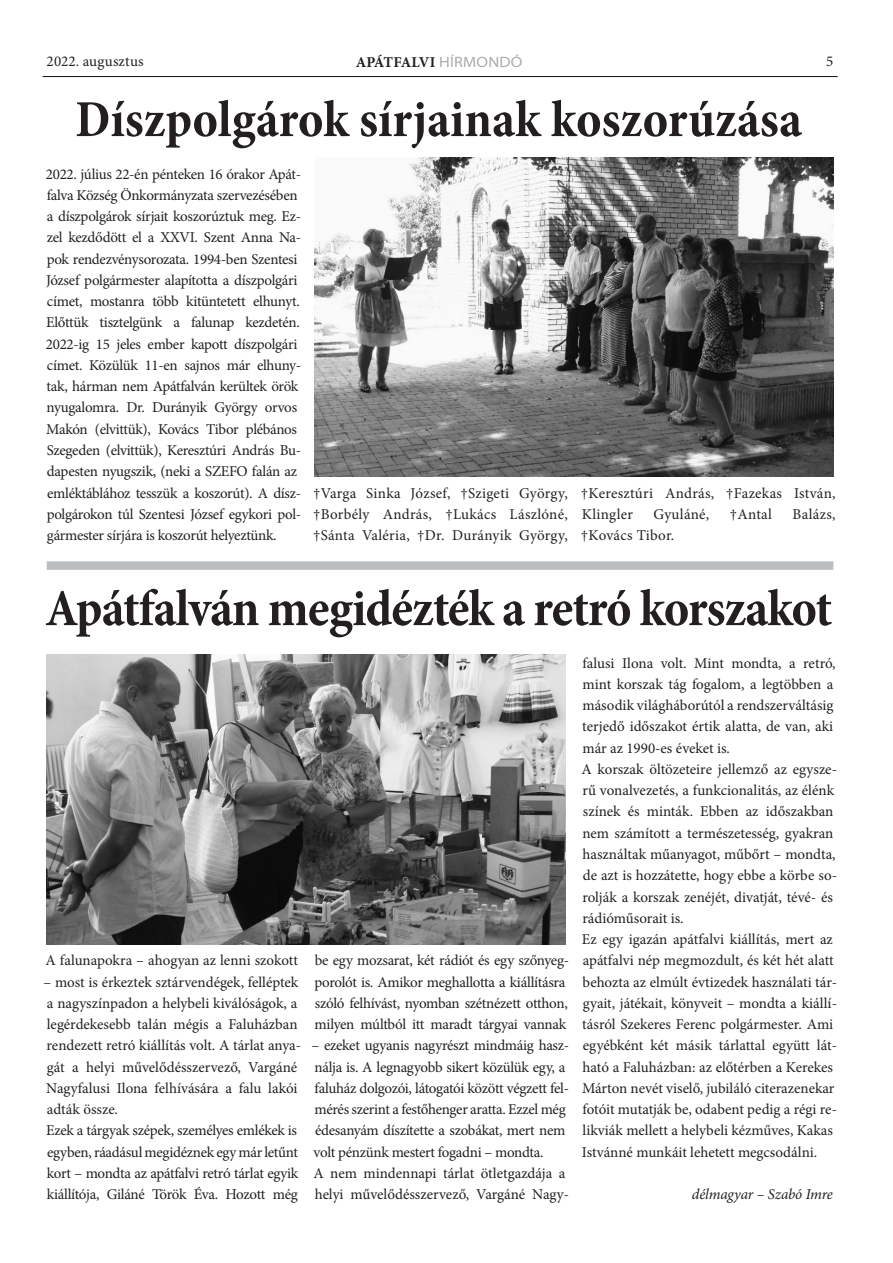
<style>
.page{position:relative;width:893px;height:1263px;background:#fff}
.page>*{position:absolute;margin:0;border:0;box-sizing:border-box;transform-origin:0 0}
.cím___vonal{font:700 condensed 52.5px "Minion Pro";letter-spacing:-.02em;color:#231f20}
.cím{font:700 condensed 52.5px "Minion Pro";color:#231f20}
.t1{font:15px/21.3px "Minion Pro";letter-spacing:-.01em;color:#231f20}
.t2{font:15px/21.3px "Minion Pro";letter-spacing:.02em;color:#231f20}
.aláírás{font:italic 15px "Minion Pro";letter-spacing:-.015em;color:#231f20}
.t3{font:700 15px "Minion Pro";letter-spacing:-.025em;color:#231f20}
.t4{font:15px "Minion Pro";letter-spacing:.01em;color:#231f20}
.t5{font:15px "Minion Pro";letter-spacing:.015em;color:#231f20}
.s1{font-family:"Myriad Pro";font-weight:400;font-stretch:semi-expanded;color:#a8a9ad}
</style>
<div class="page">
<hr style="left:43px;top:76px;width:795px;height:1px;background:#231f20">
<img style="left:315px;top:157px;width:518px;height:319px">
<div style="left:47px;top:561px;width:786px;height:9px;background:#bcbdc0"></div>
<img style="left:47px;top:655px;width:519px;height:289px">
<p class="t4" style="left:47px;top:51px;width:99px">2022. augusztus</p>
<p class="t3" style="left:356px;top:51px;width:168px">APÁTFALVI <span class="s1">HÍRMONDÓ</span></p>
<p class="t1" style="left:826px;top:51px;width:9px">5</p>
<p class="cím" style="left:75px;top:83px;width:728px">Díszpolgárok sírjainak koszorúzása</p>
<p class="t1" style="left:46px;top:163px;width:257px">2022. július 22-én pénteken 16 órakor Apát&shy;falva Község Önkormányzata szervezésében a díszpolgárok sírjait koszorúztuk meg. Ez&shy;zel kezdődött el a XXVI. Szent Anna Na&shy;pok rendezvénysorozata. 1994-ben Szentesi József polgármester alapította a díszpolgári címet, mostanra több kitüntetett elhunyt.<br>Előttük tisztelgünk a falunap kezdetén.<br>2022-ig 15 jeles ember kapott díszpolgári címet. Közülük 11-en sajnos már elhuny&shy;tak, hárman nem Apátfalván kerültek örök nyugalomra. Dr. Durányik György orvos Makón (elvittük), Kovács Tibor plébános Szegeden (elvittük), Keresztúri András Bu&shy;dapesten nyugszik, (neki a SZEFO falán az emléktáblához tesszük a koszorút). A dísz&shy;polgárokon túl Szentesi József egykori pol&shy;gármester sírjára is koszorút helyeztünk.</p>
<p class="t1" style="left:313px;top:482px;width:256px;text-align:justify">†Varga Sinka József, †Szigeti György, †Borbély András, †Lukács Lászlóné, †Sánta Valéria, †Dr. Durányik György,</p>
<p class="t2" style="left:581px;top:482px;width:256px">†Keresztúri András, †Fazekas István,<br>Klingler</p>
<p class="t2" style="left:654px;top:503px;width:57px">Gyuláné,</p>
<p class="t1" style="left:730px;top:503px;width:44px">†Antal</p>
<p class="t1" style="left:793px;top:503px;width:45px">Balázs,</p>
<p class="t5" style="left:581px;top:525px;width:95px">†Kovács Tibor.</p>
<p class="cím___vonal" style="left:45px;top:572px;width:788px">Apátfalván megidézték a retró korszakot</p>
<p class="t1" style="left:46px;top:950px;width:254px">A falunapokra – ahogyan az lenni szokott</p>
<p class="t1" style="left:44px;top:971px;width:259px">– most is érkeztek sztárvendégek, felléptek a nagyszínpadon a helybeli kiválóságok, a legérdekesebb talán mégis a Faluházban rendezett retró kiállítás volt. A tárlat anya&shy;gát a helyi művelődésszervező, Vargáné Nagyfalusi Ilona felhívására a falu lakói adták össze.</p>
<p class="t1" style="left:46px;top:1120px;width:254px;text-align:justify">Ezek a tárgyak szépek, személyes emlékek is egyben, ráadásul megidéznek egy már letűnt kort – mondta az apátfalvi retró tárlat egyik kiállítója, Giláné Török Éva. Hozott még</p>
<p class="t1" style="left:315px;top:950px;width:256px">be egy mozsarat, két rádiót és egy szőnyeg&shy;porolót is. Amikor meghallotta a kiállításra szóló felhívást, nyomban szétnézett otthon, milyen múltból itt maradt tárgyai vannak</p>
<p class="t1" style="left:311px;top:1035px;width:259px">– ezeket ugyanis nagyrészt mindmáig hasz&shy;nálja is. A legnagyobb sikert közülük egy, a faluház dolgozói, látogatói között végzett fel&shy;mérés szerint a festőhenger aratta. Ezzel még édesanyám díszítette a szobákat, mert nem volt pénzünk mestert fogadni – mondta.</p>
<p class="t1" style="left:313px;top:1162px;width:257px">A nem mindennapi tárlat ötletgazdája a helyi művelődésszervező, Vargáné Nagy-</p>
<p class="t1" style="left:582px;top:652px;width:255px">falusi Ilona volt. Mint mondta, a retró, mint korszak tág fogalom, a legtöbben a második világháborútól a rendszerváltásig terjedő időszakot értik alatta, de van, aki már az 1990-es éveket is.</p>
<p class="t1" style="left:581px;top:758px;width:257px">A korszak öltözeteire jellemző az egysze&shy;rű vonalvezetés, a funkcionalitás, az élénk színek és minták. Ebben az időszakban nem számított a természetesség, gyakran használtak műanyagot, műbőrt – mondta, de azt is hozzátette, hogy ebbe a körbe so&shy;rolják a korszak zenéjét, divatját, tévé- és rádióműsorait is.</p>
<p class="t1" style="left:582px;top:929px;width:257px">Ez egy igazán apátfalvi kiállítás, mert az apátfalvi nép megmozdult, és két hét alatt behozta az elmúlt évtizedek használati tár&shy;gyait, játékait, könyveit – mondta a kiállí&shy;tásról Szekeres Ferenc polgármester. Ami egyébként két másik tárlattal együtt lát&shy;ható a Faluházban: az előtérben a Kerekes Márton nevét viselő, jubiláló citerazenekar fotóit mutatják be, odabent pedig a régi re&shy;likviák mellett a helybeli kézműves, Kakas Istvánné munkáit lehetett megcsodálni.</p>
<p class="aláírás" style="left:692px;top:1184px;width:143px">délmagyar – Szabó Imre</p>
</div>
